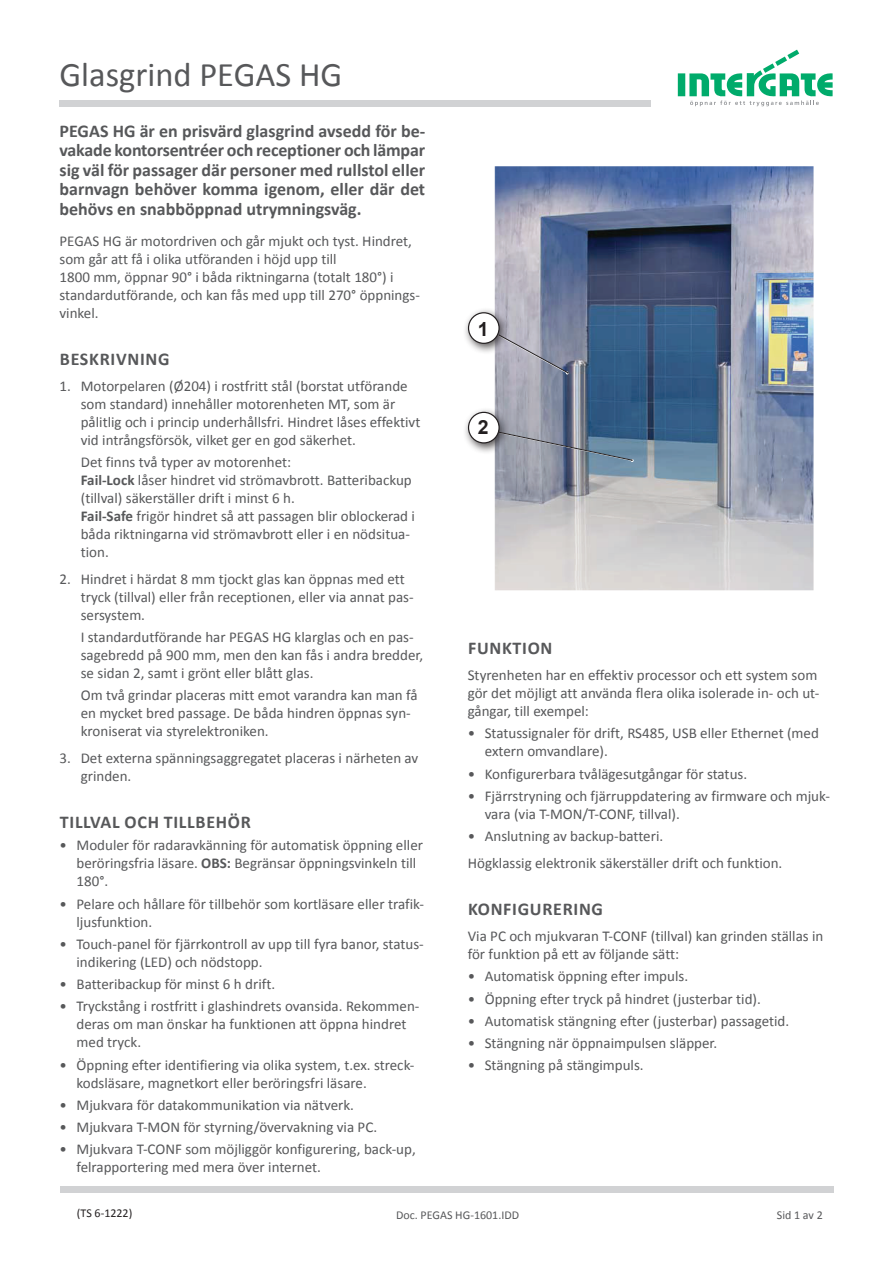
<style>
.page{position:relative;width:893px;height:1263px;background:#fff}
.page>*{position:absolute;margin:0;border:0;box-sizing:border-box;transform-origin:0 0}
.t1{font:34.5px "Calibri";color:#57585a}
.t2{font:700 19.5px "Arial";color:#231f20}
.t3{font:700 18px/19.5px "Calibri";color:#57585a;text-align:justify}
.t4{font:700 18px "Calibri";letter-spacing:.04em;color:#57585a}
.t5{font:15px/18px "Calibri";color:#57585a}
.t6{font:12px "Calibri";color:#57585a}
.t7{font:12px "Calibri";color:#231f20}
.s1{font-weight:700}
</style>
<div class="page">
<div style="left:678px;top:73px;width:7px;height:23px;background:#00ab6b"></div>
<svg style="left:689px;top:50px;width:144px;height:56px"></svg>
<div style="left:60px;top:100px;width:591px;height:6px;background:#d1d2d4"></div>
<div style="left:60px;top:1186px;width:773px;height:7px;background:#d1d2d4"></div>
<img style="left:494px;top:167px;width:320px;height:424px">
<svg style="left:498px;top:334px;width:71px;height:40px;background:#9c9eae"></svg>
<svg style="left:497px;top:431px;width:137px;height:31px;background:#7a8a9c"></svg>
<div style="left:463px;top:307px;width:48px;height:48px;background:#231f20;opacity:.75"></div>
<div style="left:468px;top:313px;width:31px;height:30px;background:#fff;border-radius:50%"></div>
<div style="left:468px;top:312px;width:32px;height:32px;border:1px solid #231f20;border-radius:50%"></div>
<div style="left:463px;top:407px;width:48px;height:47px;background:#231f20;opacity:.75"></div>
<div style="left:468px;top:412px;width:31px;height:31px;background:#fff;border-radius:50%"></div>
<div style="left:468px;top:412px;width:32px;height:31px;border:1px solid #231f20;border-radius:50%"></div>
<h1 class="t1" style="left:60px;top:53px;width:284px">Glasgrind PEGAS HG</h1>
<p class="t3" style="left:60px;top:121px;width:367px">PEGAS HG är en prisvärd glasgrind avsedd för be&shy;vakade kontorsentréer och receptioner och lämpar sig väl för passager där personer med rullstol eller barnvagn behöver komma igenom, eller där det behövs en snabböppnad utrymningsväg.</p>
<p class="t5" style="left:60px;top:232px;width:362px">PEGAS HG är motordriven och går mjukt och tyst. Hindret, som går att få i olika utföranden i höjd upp till<br>1800 mm, öppnar 90° i båda riktningarna (totalt 180°) i standardutförande, och kan fås med upp till 270° öppnings&shy;vinkel.</p>
<p class="t4" style="left:60px;top:347px;width:111px">BESKRIVNING</p>
<p class="t5" style="left:81px;top:377px;width:341px;text-indent:-21px">1. Motorpelaren (Ø204) i rostfritt stål (borstat utförande som standard) innehåller motorenheten MT, som är pålitlig och i princip underhållsfri. Hindret låses effektivt vid intrångsförsök, vilket ger en god säkerhet.</p>
<p class="t5" style="left:81px;top:453px;width:336px">Det finns två typer av motorenhet:<br><span class="s1">Fail-Lock</span> låser hindret vid strömavbrott. Batteribackup (tillval) säkerställer drift i minst 6 h.<br><span class="s1">Fail-Safe</span> frigör hindret så att passagen blir oblockerad i båda riktningarna vid strömavbrott eller i en nödsitua&shy;tion.</p>
<p class="t5" style="left:81px;top:570px;width:334px;text-indent:-21px">2. Hindret i härdat 8 mm tjockt glas kan öppnas med ett tryck (tillval) eller från receptionen, eller via annat pas&shy;sersystem.</p>
<p class="t5" style="left:81px;top:628px;width:344px">I standardutförande har PEGAS HG klarglas och en pas&shy;sagebredd på 900 mm, men den kan fås i andra bredder, se sidan 2, samt i grönt eller blått glas.</p>
<p class="t5" style="left:81px;top:686px;width:338px">Om två grindar placeras mitt emot varandra kan man få en mycket bred passage. De båda hindren öppnas syn&shy;kroniserat via styrelektroniken.</p>
<p class="t5" style="left:81px;top:749px;width:339px;text-indent:-21px">3. Det externa spänningsaggregatet placeras i närheten av grinden.</p>
<p class="t4" style="left:60px;top:810px;width:193px">TILLVAL OCH TILLBEHÖR</p>
<p class="t5" style="left:77px;top:836px;width:348px;text-indent:-17px">• Moduler för radaravkänning för automatisk öppning eller beröringsfria läsare. <span class="s1">OBS:</span> Begränsar öppningsvinkeln till<br>180°.</p>
<p class="t5" style="left:77px;top:895px;width:349px;text-indent:-17px">• Pelare och hållare för tillbehör som kortläsare eller trafik&shy;ljusfunktion.</p>
<p class="t5" style="left:77px;top:935px;width:349px;text-indent:-17px">• Touch-panel för fjärrkontroll av upp till fyra banor, status&shy;indikering (LED) och nödstopp.</p>
<p class="t5" style="left:60px;top:975px;width:217px">• Batteribackup för minst 6 h drift.</p>
<p class="t5" style="left:77px;top:997px;width:344px;text-indent:-17px">• Tryckstång i rostfritt i glashindrets ovansida. Rekommen&shy;deras om man önskar ha funktionen att öppna hindret med tryck.</p>
<p class="t5" style="left:77px;top:1056px;width:339px;text-indent:-17px">• Öppning efter identifiering via olika system, t.ex. streck&shy;kodsläsare, magnetkort eller beröringsfri läsare.</p>
<p class="t5" style="left:60px;top:1096px;width:296px">• Mjukvara för datakommunikation via nätverk.</p>
<p class="t5" style="left:60px;top:1118px;width:319px">• Mjukvara T-MON för styrning/övervakning via PC.</p>
<p class="t5" style="left:77px;top:1140px;width:341px;text-indent:-17px">• Mjukvara T-CONF som möjliggör konfigurering, back-up, felrapportering med mera över internet.</p>
<h2 class="t2" style="left:478px;top:316px;width:12px">1</h2>
<h2 class="t2" style="left:478px;top:414px;width:12px">2</h2>
<p class="t4" style="left:468px;top:636px;width:86px">FUNKTION</p>
<p class="t5" style="left:468px;top:666px;width:353px">Styrenheten har en effektiv processor och ett system som gör det möjligt att använda flera olika isolerade in- och ut&shy;gångar, till exempel:</p>
<p class="t5" style="left:485px;top:724px;width:336px;text-indent:-17px">• Statussignaler för drift, RS485, USB eller Ethernet (med extern omvandlare).</p>
<p class="t5" style="left:468px;top:764px;width:281px">• Konfigurerbara tvålägesutgångar för status.</p>
<p class="t5" style="left:485px;top:787px;width:347px;text-indent:-17px">• Fjärrstryning och fjärruppdatering av firmware och mjuk&shy;vara (via T-MON/T-CONF, tillval).</p>
<p class="t5" style="left:468px;top:823px;width:316px;line-height:26.5px">• Anslutning av backup-batteri.<br>Högklassig elektronik säkerställer drift och funktion.</p>
<p class="t4" style="left:468px;top:897px;width:136px">KONFIGURERING</p>
<p class="t5" style="left:468px;top:927px;width:357px">Via PC och mjukvaran T-CONF (tillval) kan grinden ställas in för funktion på ett av följande sätt:</p>
<p class="t5" style="left:468px;top:967px;width:222px">• Automatisk öppning efter impuls.</p>
<p class="t5" style="left:468px;top:990px;width:295px">• Öppning efter tryck på hindret (justerbar tid).</p>
<p class="t5" style="left:468px;top:1012px;width:323px">• Automatisk stängning efter (justerbar) passagetid.</p>
<p class="t5" style="left:468px;top:1034px;width:251px">• Stängning när öppnaimpulsen släpper.</p>
<p class="t5" style="left:468px;top:1056px;width:177px">• Stängning på stängimpuls.</p>
<p class="t7" style="left:77px;top:1206px;width:57px">(TS 6-1222)</p>
<p class="t6" style="left:396px;top:1207px;width:125px">Doc. PEGAS HG-1601.IDD</p>
<p class="t6" style="left:777px;top:1207px;width:47px">Sid 1 av 2</p>
</div>
